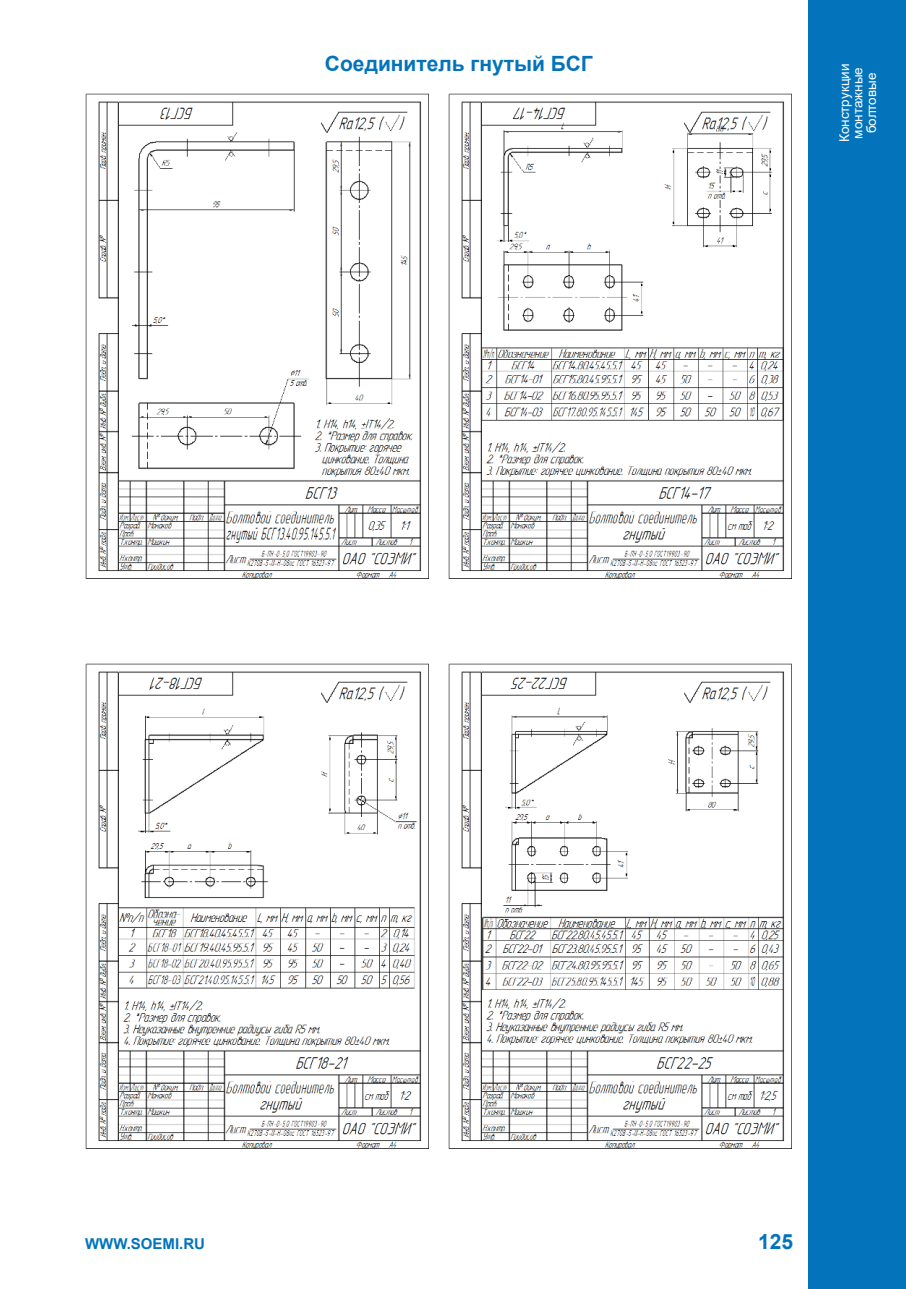
<style>
.page{position:relative;width:906px;height:1289px;background:#fff}
.page>*{position:absolute;margin:0;border:0;box-sizing:border-box;transform-origin:0 0}
.t1{font:700 21px "Arial";color:#0374bc}
.t2{font:700 15px "Arial";color:#0374bc}
.t3{font:13.5px/13.5px "Arial";color:#fff;text-align:center}
</style>
<div class="page">
<div style="left:808px;top:0;width:98px;height:1288px;background:#0374bc"></div>
<img style="left:85px;top:94px;width:343px;height:484px">
<img style="left:85px;top:663px;width:343px;height:485px">
<img style="left:448px;top:94px;width:343px;height:484px">
<img style="left:448px;top:663px;width:343px;height:485px">
<h1 class="t1" style="left:325px;top:48px;width:269px">Соединитель гнутый БСГ</h1>
<p class="t3" style="left:837px;top:142px;width:80px;rotate:-90deg">Конструкции монтажные болтовые</p>
<p class="t2" style="left:85px;top:1234px;width:121px">WWW.SOEMI.RU</p>
<h1 class="t1" style="left:758px;top:1226px;width:37px">125</h1>
</div>
